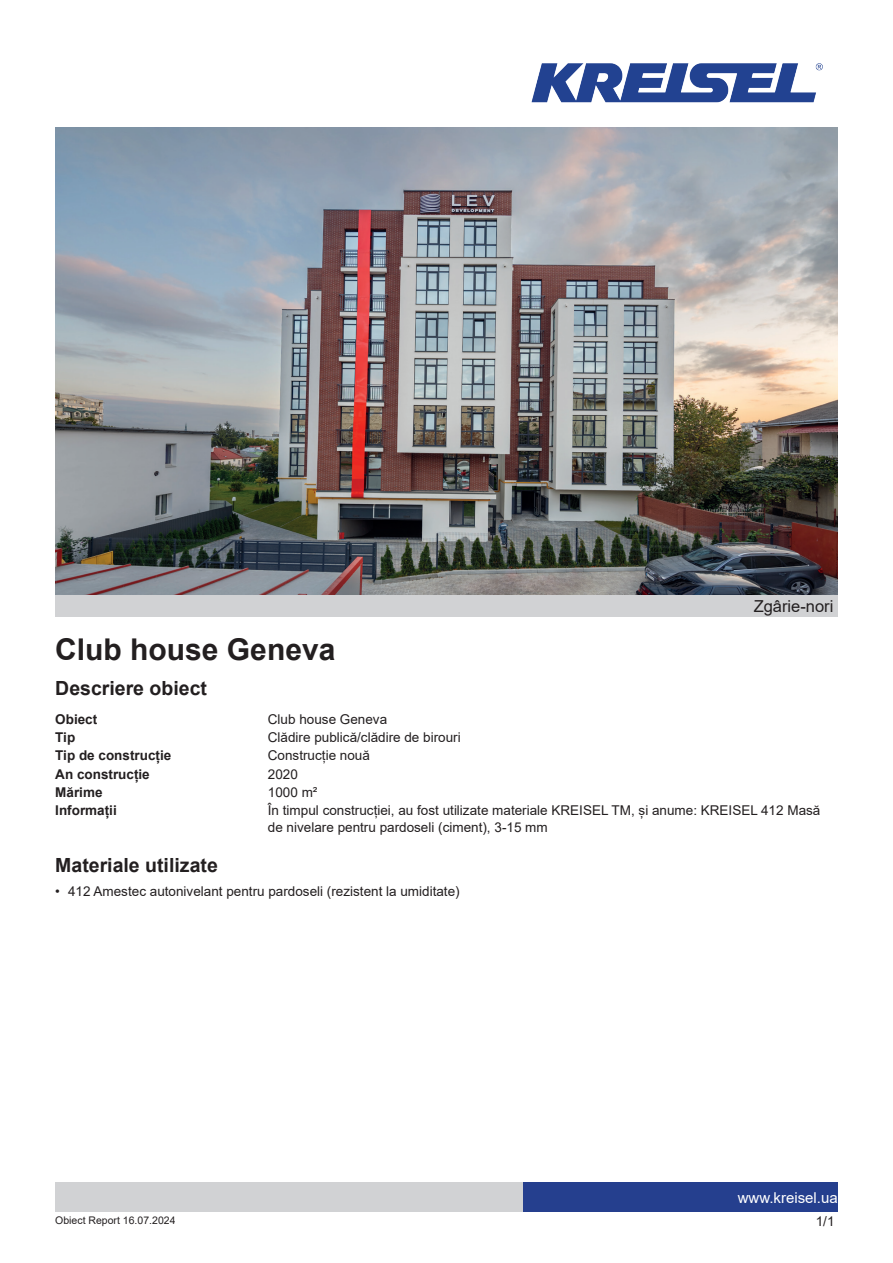
<style>
.page{position:relative;width:893px;height:1263px;background:#fff}
.page>*{position:absolute;margin:0;border:0;box-sizing:border-box;transform-origin:0 0}
.t1{font:700 30px "Arial";color:#231f20}
.t2{font:700 19.5px "Arial";color:#231f20}
.t3{font:16.5px "Arial";color:#231f20}
.t4{font:15px "Arial";color:#fff}
.t5{font:13.5px/16.2px "Arial";color:#231f20}
.t6{font:700 13.5px "Arial";color:#231f20}
.t7{font:10.5px "Arial";color:#231f20}
</style>
<div class="page">
<div style="left:523px;top:1182px;width:315px;height:30px;background:#253f8e"></div>
<div style="left:55px;top:1182px;width:468px;height:30px;background:#d1d2d4"></div>
<img style="left:531px;top:63px;width:292px;height:40px">
<img style="left:55px;top:128px;width:783px;height:467px">
<div style="left:55px;top:595px;width:783px;height:22px;background:#d1d2d4"></div>
<p class="t3" style="left:754px;top:595px;width:81px">Zgârie-nori</p>
<h1 class="t1" style="left:55px;top:628px;width:282px">Club house Geneva</h1>
<h2 class="t2" style="left:55px;top:675px;width:153px">Descriere obiect</h2>
<p class="t6" style="left:55px;top:709px;width:44px">Obiect</p>
<p class="t5" style="left:268px;top:711px;width:121px">Club house Geneva</p>
<p class="t6" style="left:55px;top:728px;width:22px">Tip</p>
<p class="t5" style="left:268px;top:729px;width:194px">Clădire publică/clădire de birouri</p>
<p class="t6" style="left:55px;top:746px;width:118px">Tip de construcție</p>
<p class="t5" style="left:268px;top:747px;width:104px">Construcție nouă</p>
<p class="t6" style="left:55px;top:764px;width:96px">An construcție</p>
<p class="t5" style="left:268px;top:766px;width:32px">2020</p>
<p class="t6" style="left:55px;top:783px;width:49px">Mărime</p>
<p class="t5" style="left:268px;top:784px;width:51px">1000 m²</p>
<p class="t6" style="left:55px;top:801px;width:63px">Informații</p>
<p class="t5" style="left:268px;top:802px;width:554px">În timpul construcției, au fost utilizate materiale KREISEL TM, și anume: KREISEL 412 Masă de nivelare pentru pardoseli (ciment), 3-15 mm</p>
<h2 class="t2" style="left:55px;top:851px;width:164px">Materiale utilizate</h2>
<p class="t5" style="left:55px;top:883px;width:406px">• 412 Amestec autonivelant pentru pardoseli (rezistent la umiditate)</p>
<p class="t7" style="left:55px;top:1213px;width:122px">Obiect Report 16.07.2024</p>
<p class="t4" style="left:738px;top:1187px;width:102px">www.kreisel.ua</p>
<p class="t5" style="left:816px;top:1213px;width:20px">1/1</p>
</div>
